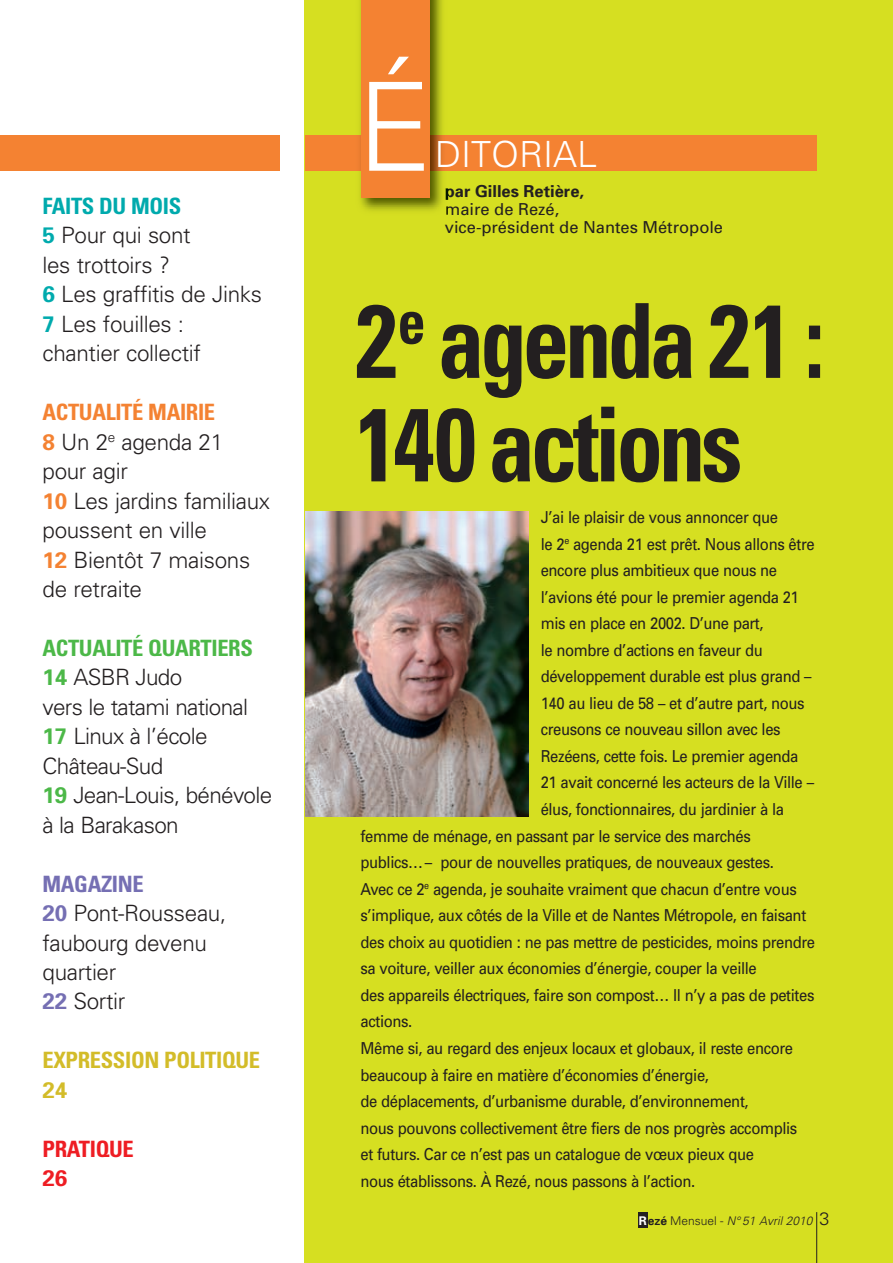
<style>
.page{position:relative;width:893px;height:1263px;background:#fff}
.page>*{position:absolute;margin:0;border:0;box-sizing:border-box;transform-origin:0 0}
.t1{font:300 123px "Univers";color:#fff}
.t2{font:700 condensed 103.5px/103.5px "Univers";letter-spacing:-.045em;color:#231f20;scale:.9 1}
.t3{font:300 36px "Univers";color:#fff}
.t4{font:300 22.5px/29.4px "Univers";letter-spacing:-.015em;color:#231f20}
.t5{font:700 condensed 22.5px "Univers";letter-spacing:-.015em;color:#d3bc29}
.t6{font:700 condensed 22.5px "Univers";letter-spacing:-.015em;color:#ee1d23}
.t7{font:700 22.5px "Univers";color:#d3bc29}
.t8{font:700 22.5px "Univers";color:#ee1d23}
.t9{font:16.5px "Univers";letter-spacing:-.025em;color:#231f20;scale:.9 1}
.t10{font:16.5px/18px "Univers";color:#231f20}
.t11{font:700 16.5px "Univers";color:#231f20}
.t12{font:italic 300 12px "Univers";letter-spacing:.005em;color:#231f20}
.s1{font-weight:700;font-stretch:condensed;color:#00aaad}
.s2{font-weight:700;color:#00aaad}
.s3{font-weight:700;font-stretch:condensed;color:#f48232}
.s4{font-weight:700;color:#f48232}
.s5{font-weight:700;font-stretch:condensed;color:#4cb848}
.s6{font-weight:700;color:#4cb848}
.s7{font-weight:700;font-stretch:condensed;color:#756fb3}
.s8{font-weight:700;color:#756fb3}
.s9{font-weight:700;font-style:normal;color:#fff}
.s10{font-weight:700;font-style:normal}
.s11{font-style:normal}
.s12{font-style:normal;font-size:18px}
</style>
<div class="page">
<div style="left:305px;top:0;width:588px;height:1263px;background:#d6df21"></div>
<div style="left:0;top:136px;width:280px;height:35px;background:#f48232"></div>
<hr style="left:816px;top:1212px;width:1px;height:51px;background:#231f20">
<div style="left:638px;top:1212px;width:9px;height:15px;background:#231f20"></div>
<div style="left:305px;top:136px;width:511px;height:35px;background:#f48232"></div>
<img style="left:354px;top:0;width:95px;height:211px">
<svg style="left:446px;top:187px;width:3px;height:28px"></svg>
<div style="left:361px;top:0;width:68px;height:198px;background:#f48232"></div>
<img style="left:305px;top:512px;width:224px;height:304px">
<h3 class="t4" style="left:43px;top:193px;width:221px"><span class="s1">FAITS DU MOIS<br></span><span class="s2">5</span> Pour qui sont<br>les trottoirs ?<br><span class="s2">6</span> Les graffitis de Jinks<br><span class="s2">7</span> Les fouilles : chantier collectif</h3>
<h3 class="t4" style="left:43px;top:399px;width:229px"><span class="s3">ACTUALITÉ MAIRIE<br></span><span class="s4">8</span> Un 2<sup>e</sup> agenda 21 pour agir<br><span class="s4">10</span> Les jardins familiaux poussent en ville<br><span class="s4">12</span> Bientôt 7 maisons de retraite</h3>
<h3 class="t4" style="left:43px;top:635px;width:231px"><span class="s5">ACTUALITÉ QUARTIERS<br></span><span class="s6">14</span> ASBR Judo<br>vers le tatami national<br><span class="s6">17</span> Linux à l’école<br>Château-Sud<br><span class="s6">19</span> Jean-Louis, bénévole à la Barakason</h3>
<h3 class="t4" style="left:43px;top:871px;width:185px"><span class="s7">MAGAZINE<br></span><span class="s8">20</span> Pont-Rousseau, faubourg devenu quartier<br><span class="s8">22</span> Sortir</h3>
<h3 class="t5" style="left:43px;top:1052px;width:219px">EXPRESSION POLITIQUE</h3>
<h3 class="t7" style="left:43px;top:1081px;width:26px">24</h3>
<h3 class="t6" style="left:43px;top:1140px;width:93px">PRATIQUE</h3>
<h3 class="t8" style="left:43px;top:1170px;width:26px">26</h3>
<h1 class="t1" style="left:357px;top:82px;width:77px">É</h1>
<h3 class="t3" style="left:435px;top:141px;width:163px">DITORIAL</h3>
<p class="t11" style="left:445px;top:185px;width:141px">par Gilles Retière,</p>
<p class="t10" style="left:445px;top:201px;width:280px">maire de Rezé,<br>vice-président de Nantes Métropole</p>
<h2 class="t2" style="left:356px;top:298px;width:523px">2<sup>e</sup> agenda 21 :<br>140 actions</h2>
<p class="t9" style="left:541px;top:511px;width:265px">J’ai le plaisir de vous annoncer que</p>
<p class="t9" style="left:541px;top:538px;width:306px">le 2<sup>e</sup> agenda 21 est prêt. Nous allons être</p>
<p class="t9" style="left:541px;top:564px;width:264px">encore plus ambitieux que nous ne</p>
<p class="t9" style="left:541px;top:591px;width:288px">l’avions été pour le premier agenda 21</p>
<p class="t9" style="left:541px;top:617px;width:249px">mis en place en 2002. D’une part,</p>
<p class="t9" style="left:541px;top:644px;width:248px">le nombre d’actions en faveur du</p>
<p class="t9" style="left:541px;top:670px;width:302px">développement durable est plus grand –</p>
<p class="t9" style="left:541px;top:697px;width:295px">140 au lieu de 58 – et d’autre part, nous</p>
<p class="t9" style="left:541px;top:723px;width:268px">creusons ce nouveau sillon avec les</p>
<p class="t9" style="left:541px;top:750px;width:288px">Rezéens, cette fois. Le premier agenda</p>
<p class="t9" style="left:541px;top:776px;width:305px">21 avait concerné les acteurs de la Ville –</p>
<p class="t9" style="left:541px;top:803px;width:272px">élus, fonctionnaires, du jardinier à la</p>
<p class="t9" style="left:361px;top:830px;width:435px">femme de ménage, en passant par le service des marchés</p>
<p class="t9" style="left:361px;top:856px;width:461px">publics…– pour de nouvelles pratiques, de nouveaux gestes.</p>
<p class="t9" style="left:361px;top:883px;width:486px">Avec ce 2<sup>e</sup> agenda, je souhaite vraiment que chacun d’entre vous</p>
<p class="t9" style="left:361px;top:909px;width:497px">s’implique, aux côtés de la Ville et de Nantes Métropole, en faisant</p>
<p class="t9" style="left:361px;top:936px;width:507px">des choix au quotidien : ne pas mettre de pesticides, moins prendre</p>
<p class="t9" style="left:361px;top:962px;width:442px">sa voiture, veiller aux économies d’énergie, couper la veille</p>
<p class="t9" style="left:361px;top:989px;width:506px">des appareils électriques, faire son compost… Il n’y a pas de petites</p>
<p class="t9" style="left:361px;top:1015px;width:59px">actions.</p>
<p class="t9" style="left:361px;top:1042px;width:482px">Même si, au regard des enjeux locaux et globaux, il reste encore</p>
<p class="t9" style="left:360px;top:1069px;width:389px">beaucoup à faire en matière d’économies d’énergie,</p>
<p class="t9" style="left:360px;top:1095px;width:433px">de déplacements, d’urbanisme durable, d’environnement,</p>
<p class="t9" style="left:360px;top:1122px;width:487px">nous pouvons collectivement être fiers de nos progrès accomplis</p>
<p class="t9" style="left:360px;top:1148px;width:439px">et futurs. Car ce n’est pas un catalogue de vœux pieux que</p>
<p class="t9" style="left:360px;top:1175px;width:374px">nous établissons. À Rezé, nous passons à l’action.</p>
<p class="t12" style="left:639px;top:1217px;width:192px"><span class="s9">R</span><span class="s10">ezé</span> <span class="s11">Mensuel -</span> N° 51 Avril 2010 <span class="s12">3</span></p>
</div>
